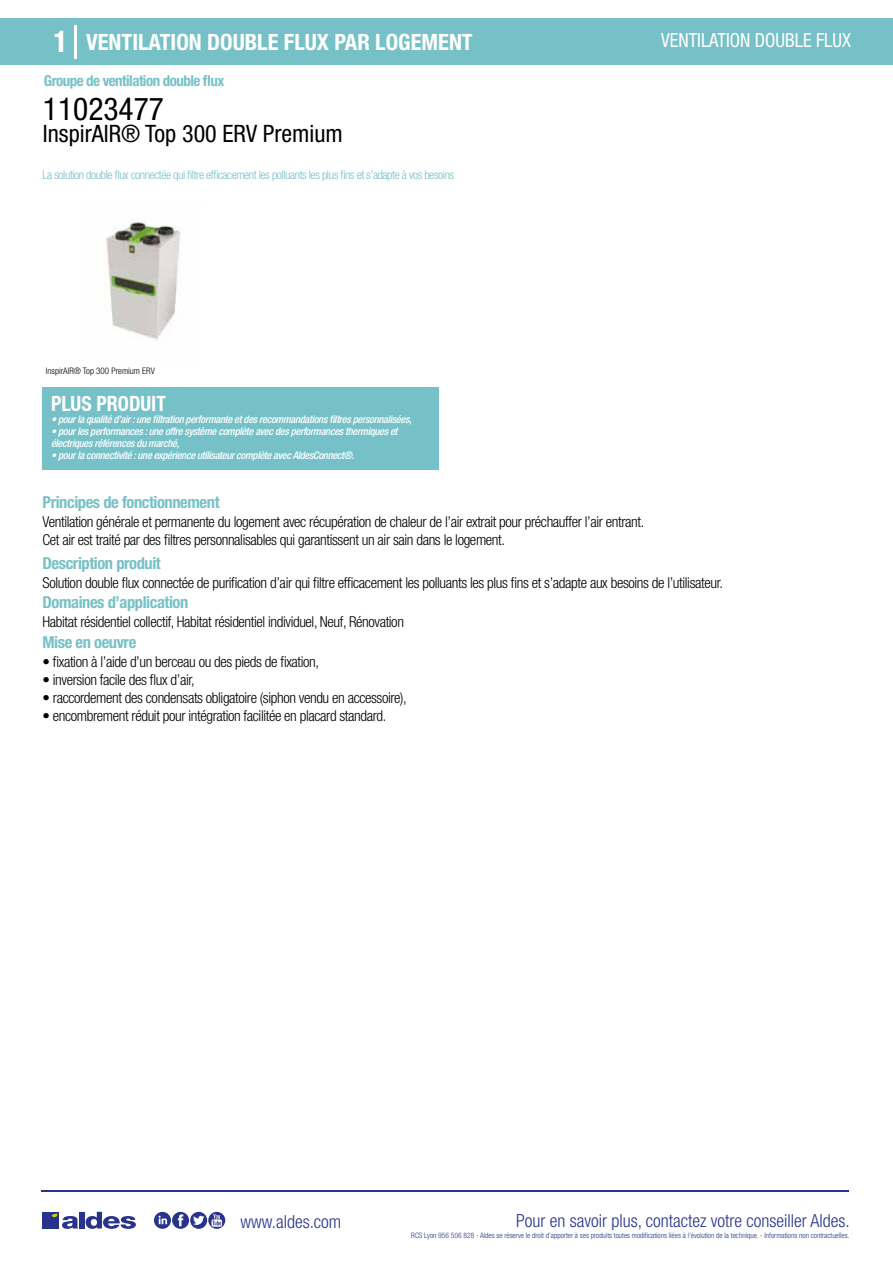
<style>
.page{position:relative;width:893px;height:1263px;background:#fff}
.page>*{position:absolute;margin:0;border:0;box-sizing:border-box;transform-origin:0 0}
.t1{font:condensed 31.5px "Helvetica Neue LT Std";color:#000}
.t2{font:condensed 24px "Helvetica Neue LT Std";color:#000}
.t3{font:700 condensed 22.5px "Helvetica Neue LT Std";color:#fff}
.t4{font:700 condensed 21px "Helvetica Neue";color:#fff;scale:.95 1}
.t5{font:condensed 19.5px "Helvetica Neue LT Std";color:#fff;scale:.95 1}
.t6{font:300 condensed 18px "Helvetica Neue";color:#28348b}
.t7{font:700 condensed 16.5px "Helvetica Neue LT Std";letter-spacing:-.025em;color:#76c1c7}
.t8{font:300 condensed 15px/18px "Helvetica Neue LT Std";letter-spacing:-.025em;color:#000}
.t9{font:700 condensed 15px "Helvetica Neue LT Std";letter-spacing:-.035em;color:#76c1c7}
.t10{font:300 condensed 12px "Helvetica Neue LT Std";letter-spacing:-.035em;color:#76c1c7}
.t11{font:italic 500 condensed 10.5px/12px "Helvetica Neue";letter-spacing:-.03em;color:#fff}
.t12{font:300 condensed 9px "Helvetica Neue";color:#000}
.t13{font:300 condensed 7.5px "Helvetica Neue";color:#28348b}
.s1{font-size:30px}
</style>
<div class="page">
<div style="left:0;top:18px;width:893px;height:46px;background:#76c1c7"></div>
<div style="left:43px;top:387px;width:396px;height:83px;background:#76c1c7"></div>
<hr style="left:74px;top:25px;width:2px;height:33px;background:#fff">
<img style="left:103px;top:219px;width:78px;height:121px">
<hr style="left:41px;top:1190px;width:808px;height:1px;background:#28348b">
<svg style="left:154px;top:1212px;width:71px;height:17px"></svg>
<div style="left:42px;top:1212px;width:17px;height:16px;background:#28348b"></div>
<div style="left:79px;top:1212px;width:5px;height:16px;background:#28348b"></div>
<svg style="left:86px;top:1212px;width:50px;height:17px"></svg>
<svg style="left:52px;top:1213px;width:26px;height:16px"></svg>
<h3 class="t3" style="left:54px;top:28px;width:421px"><span class="s1">1</span> VENTILATION DOUBLE FLUX PAR LOGEMENT</h3>
<h3 class="t5" style="left:661px;top:29px;width:201px">VENTILATION DOUBLE FLUX</h3>
<p class="t9" style="left:44px;top:71px;width:182px">Groupe de ventilation double flux</p>
<h1 class="t1" style="left:43px;top:91px;width:122px">11023477</h1>
<h2 class="t2" style="left:43px;top:120px;width:301px">InspirAIR® Top 300 ERV Premium</h2>
<p class="t10" style="left:43px;top:167px;width:413px">La solution double flux connectée qui filtre efficacement les polluants les plus fins et s’adapte à vos besoins</p>
<p class="t12" style="left:46px;top:365px;width:110px">InspirAIR® Top 300 Premium ERV</p>
<p class="t12" style="left:96px;top:365px;width:30px">Premium</p>
<h3 class="t4" style="left:51px;top:391px;width:122px">PLUS PRODUIT</h3>
<p class="t11" style="left:51px;top:413px;width:362px">• pour la qualité d’air : une filtration performante et des recommandations filtres personnalisées,</p>
<p class="t11" style="left:51px;top:425px;width:348px">• pour les performances : une offre système complète avec des performances thermiques et électriques références du marché,</p>
<p class="t11" style="left:51px;top:449px;width:305px">• pour la connectivité : une expérience utilisateur complète avec AldesConnect®.</p>
<p class="t7" style="left:43px;top:492px;width:179px">Principes de fonctionnement</p>
<p class="t8" style="left:43px;top:513px;width:603px">Ventilation générale et permanente du logement avec récupération de chaleur de l’air extrait pour préchauffer l’air entrant.<br>Cet air est traité par des filtres personnalisables qui garantissent un air sain dans le logement.</p>
<p class="t8" style="left:43px;top:573px;width:682px">Solution double flux connectée de purification d’air qui filtre efficacement les polluants les plus fins et s’adapte aux besoins de l’utilisateur.</p>
<p class="t8" style="left:43px;top:613px;width:363px">Habitat résidentiel collectif, Habitat résidentiel individuel, Neuf, Rénovation</p>
<p class="t8" style="left:43px;top:652px;width:278px">• fixation à l’aide d’un berceau ou des pieds de fixation,</p>
<p class="t8" style="left:43px;top:670px;width:154px">• inversion facile des flux d’air,</p>
<p class="t8" style="left:43px;top:688px;width:366px">• raccordement des condensats obligatoire (siphon vendu en accessoire),</p>
<p class="t8" style="left:43px;top:706px;width:345px">• encombrement réduit pour intégration facilitée en placard standard.</p>
<p class="t7" style="left:43px;top:553px;width:120px">Description produit</p>
<p class="t7" style="left:43px;top:592px;width:147px">Domaines d’application</p>
<p class="t7" style="left:43px;top:632px;width:95px">Mise en oeuvre</p>
<p class="t6" style="left:240px;top:1211px;width:102px">www.aldes.com</p>
<p class="t6" style="left:516px;top:1211px;width:335px">Pour en savoir plus, contactez votre conseiller Aldes.</p>
<p class="t13" style="left:411px;top:1230px;width:440px">RCS Lyon 956 506 828 - Aldes se réserve le droit d’apporter à ses produits toutes modifications liées à l’évolution de la technique. - Informations non contractuelles.</p>
</div>
